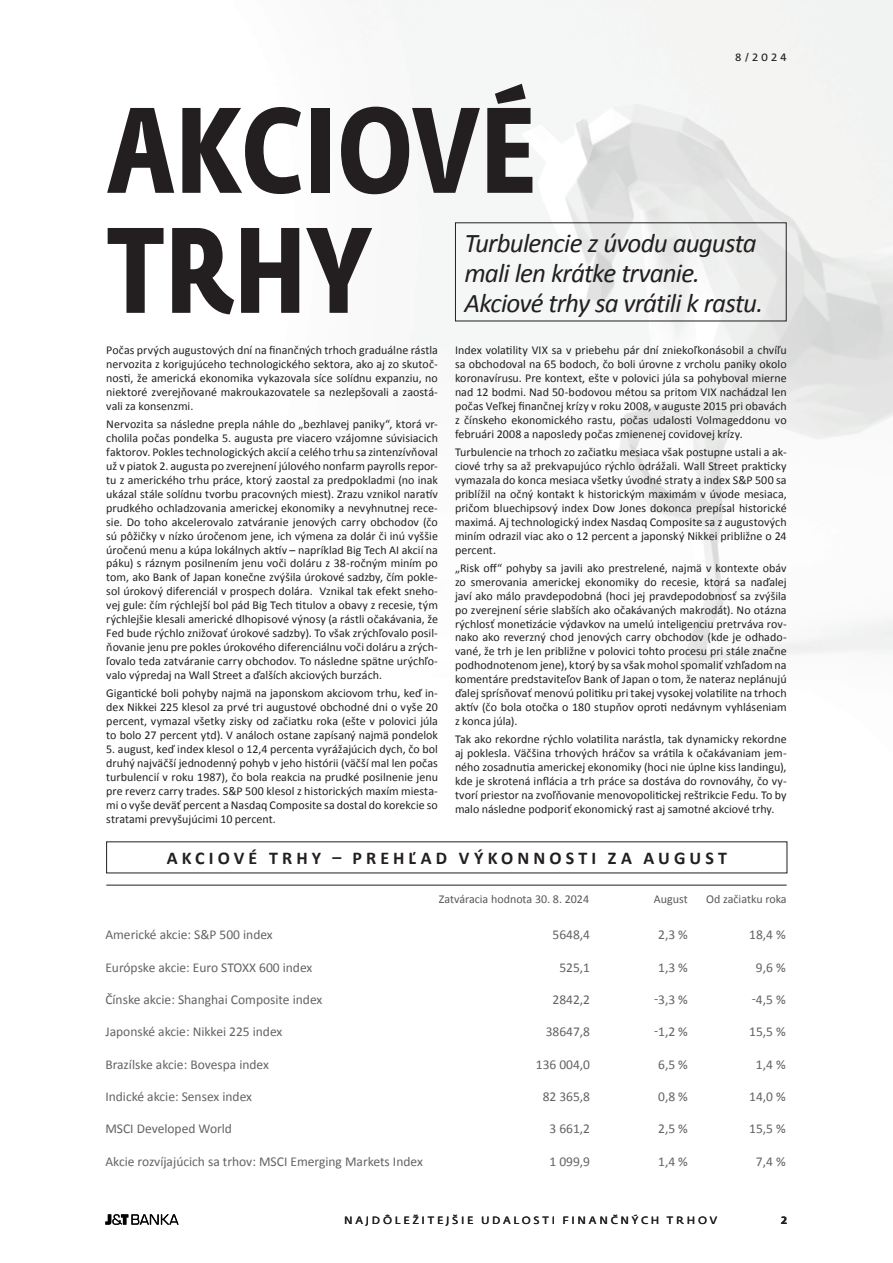
<style>
.page{position:relative;width:893px;height:1263px;background:#fff}
.page>*{position:absolute;margin:0;border:0;box-sizing:border-box;transform-origin:0 0}
.t1{font:700 120px "Fedra Sans Cond Std";letter-spacing:.01em;color:#231f20}
.t2{font:italic 27px/30px "Calibri";letter-spacing:-.03em;color:#231f20}
.t3{font:700 18px "Calibri";letter-spacing:.23em;color:#231f20}
.t4{font:13.5px "Calibri";color:#231f20}
.t5{font:12px/14px "Calibri";color:#231f20;text-align:justify}
.t6{font:12px "Calibri";color:#57585a}
.t7{font:10.5px "Fedra Sans Std";letter-spacing:.255em;color:#231f20;scale:1.04 1}
.t8{font:700 10.5px "Fedra Sans Std";color:#231f20;scale:1.04 1}
</style>
<div class="page">
<img style="left:354px;top:0;width:539px;height:664px">
<hr style="left:106px;top:885px;width:681px;height:1px;background:#231f20">
<svg style="left:105px;top:1214px;width:74px;height:11px"></svg>
<p class="t7" style="left:735px;top:51px;width:51px">8/2024</p>
<p class="t1" style="left:107px;top:77px;width:431px">AKCIOVÉ</p>
<p class="t1" style="left:107px;top:197px;width:266px">TRHY</p>
<p class="t2" style="left:464px;top:227px;width:300px">Turbulencie z úvodu augusta mali len krátke trvanie.<br>Akciové trhy sa vrátili k rastu.</p>
<p class="t5" style="left:106px;top:343px;width:333px">Počas prvých augustových dní na finančných trhoch graduálne rástla nervozita z korigujúceho technologického sektora, ako aj zo skutoč&shy;nosti, že americká ekonomika vykazovala síce solídnu expanziu, no niektoré zverejňované makroukazovatele sa nezlepšovali a zaostá&shy;vali za konsenzmi.</p>
<p class="t5" style="left:106px;top:417px;width:333px">Nervozita sa následne prepla náhle do „bezhlavej paniky“, ktorá vr&shy;cholila počas pondelka 5. augusta pre viacero vzájomne súvisiacich faktorov. Pokles technologických akcií a celého trhu sa zintenzívňoval už v piatok 2. augusta po zverejnení júlového nonfarm payrolls repor&shy;tu z amerického trhu práce, ktorý zaostal za predpokladmi (no inak ukázal stále solídnu tvorbu pracovných miest). Zrazu vznikol naratív prudkého ochladzovania americkej ekonomiky a nevyhnutnej rece&shy;sie. Do toho akcelerovalo zatváranie jenových carry obchodov (čo sú pôžičky v nízko úročenom jene, ich výmena za dolár či inú vyššie úročenú menu a kúpa lokálnych aktív – napríklad Big Tech AI akcií na páku) s ráznym posilnením jenu voči doláru z 38-ročným miním po tom, ako Bank of Japan konečne zvýšila úrokové sadzby, čím pokle&shy;sol úrokový diferenciál v prospech dolára. Vznikal tak efekt sneho&shy;vej gule: čím rýchlejší bol pád Big Tech titulov a obavy z recesie, tým rýchlejšie klesali americké dlhopisové výnosy (a rástli očakávania, že Fed bude rýchlo znižovať úrokové sadzby). To však zrýchľovalo posil&shy;ňovanie jenu pre pokles úrokového diferenciálnu voči doláru a zrých&shy;ľovalo teda zatváranie carry obchodov. To následne spätne urýchľo&shy;valo výpredaj na Wall Street a ďalších akciových burzách.</p>
<p class="t5" style="left:106px;top:686px;width:333px">Gigantické boli pohyby najmä na japonskom akciovom trhu, keď in&shy;dex Nikkei 225 klesol za prvé tri augustové obchodné dni o vyše 20 percent, vymazal všetky zisky od začiatku roka (ešte v polovici júla to bolo 27 percent ytd). V análoch ostane zapísaný najmä pondelok</p>
<p class="t5" style="left:106px;top:742px;width:333px">5. august, keď index klesol o 12,4 percenta vyrážajúcich dych, čo bol druhý najväčší jednodenný pohyb v jeho histórii (väčší mal len počas turbulencií v roku 1987), čo bola reakcia na prudké posilnenie jenu pre reverz carry trades. S&amp;P 500 klesol z historických maxím miesta&shy;mi o vyše deväť percent a Nasdaq Composite sa dostal do korekcie so stratami prevyšujúcimi 10 percent.</p>
<p class="t5" style="left:455px;top:343px;width:333px">Index volatility VIX sa v priebehu pár dní zniekoľkonásobil a chvíľu sa obchodoval na 65 bodoch, čo boli úrovne z vrcholu paniky okolo koronavírusu. Pre kontext, ešte v polovici júla sa pohyboval mierne nad 12 bodmi. Nad 50-bodovou métou sa pritom VIX nachádzal len počas Veľkej finančnej krízy v roku 2008, v auguste 2015 pri obavách z čínskeho ekonomického rastu, počas udalosti Volmageddonu vo februári 2008 a naposledy počas zmienenej covidovej krízy.</p>
<p class="t5" style="left:455px;top:445px;width:333px">Turbulencie na trhoch zo začiatku mesiaca však postupne ustali a ak&shy;ciové trhy sa až prekvapujúco rýchlo odrážali. Wall Street prakticky vymazala do konca mesiaca všetky úvodné straty a index S&amp;P 500 sa priblížil na očný kontakt k historickým maximám v úvode mesiaca, pričom bluechipsový index Dow Jones dokonca prepísal historické maximá. Aj technologický index Nasdaq Composite sa z augustových miním odrazil viac ako o 12 percent a japonský Nikkei približne o 24 percent.</p>
<p class="t5" style="left:455px;top:561px;width:333px">„Risk off“ pohyby sa javili ako prestrelené, najmä v kontexte obáv zo smerovania americkej ekonomiky do recesie, ktorá sa naďalej javí ako málo pravdepodobná (hoci jej pravdepodobnosť sa zvýšila po zverejnení série slabších ako očakávaných makrodát). No otázna rýchlosť monetizácie výdavkov na umelú inteligenciu pretrváva rov&shy;nako ako reverzný chod jenových carry obchodov (kde je odhado&shy;vané, že trh je len približne v polovici tohto procesu pri stále značne podhodnotenom jene), ktorý by sa však mohol spomaliť vzhľadom na komentáre predstaviteľov Bank of Japan o tom, že nateraz neplánujú ďalej sprísňovať menovú politiku pri takej vysokej volatilite na trhoch aktív (čo bola otočka o 180 stupňov oproti nedávnym vyhláseniam z konca júla).</p>
<p class="t5" style="left:455px;top:732px;width:333px">Tak ako rekordne rýchlo volatilita narástla, tak dynamicky rekordne aj poklesla. Väčšina trhových hráčov sa vrátila k očakávaniam jem&shy;ného zosadnutia americkej ekonomiky (hoci nie úplne kiss landingu), kde je skrotená inflácia a trh práce sa dostáva do rovnováhy, čo vy&shy;tvorí priestor na zvoľňovanie menovopolitickej reštrikcie Fedu. To by malo následne podporiť ekonomický rast aj samotné akciové trhy.</p>
<p class="t3" style="left:167px;top:847px;width:562px">AKCIOVÉ TRHY – PREHĽAD VÝKONNOSTI ZA AUGUST</p>
<p class="t6" style="left:439px;top:892px;width:152px">Zatváracia hodnota 30. 8. 2024</p>
<p class="t6" style="left:654px;top:892px;width:35px">August</p>
<p class="t6" style="left:706px;top:892px;width:82px">Od začiatku roka</p>
<p class="t4" style="left:105px;top:926px;width:169px">Americké akcie: S&amp;P 500 index</p>
<p class="t4" style="left:553px;top:926px;width:39px">5648,4</p>
<p class="t4" style="left:658px;top:926px;width:31px">2,3 %</p>
<p class="t4" style="left:749px;top:926px;width:38px">18,4 %</p>
<p class="t4" style="left:105px;top:959px;width:209px">Európske akcie: Euro STOXX 600 index</p>
<p class="t4" style="left:559px;top:959px;width:32px">525,1</p>
<p class="t4" style="left:658px;top:959px;width:31px">1,3 %</p>
<p class="t4" style="left:756px;top:959px;width:31px">9,6 %</p>
<p class="t4" style="left:105px;top:991px;width:219px">Čínske akcie: Shanghai Composite index</p>
<p class="t4" style="left:553px;top:991px;width:39px">2842,2</p>
<p class="t4" style="left:654px;top:991px;width:35px">-3,3 %</p>
<p class="t4" style="left:752px;top:991px;width:35px">-4,5 %</p>
<p class="t4" style="left:105px;top:1023px;width:179px">Japonské akcie: Nikkei 225 index</p>
<p class="t4" style="left:546px;top:1023px;width:46px">38647,8</p>
<p class="t4" style="left:654px;top:1023px;width:35px">-1,2 %</p>
<p class="t4" style="left:749px;top:1023px;width:38px">15,5 %</p>
<p class="t4" style="left:105px;top:1055px;width:165px">Brazílske akcie: Bovespa index</p>
<p class="t4" style="left:536px;top:1055px;width:56px">136 004,0</p>
<p class="t4" style="left:658px;top:1055px;width:31px">6,5 %</p>
<p class="t4" style="left:756px;top:1055px;width:31px">1,4 %</p>
<p class="t4" style="left:105px;top:1088px;width:148px">Indické akcie: Sensex index</p>
<p class="t4" style="left:543px;top:1088px;width:49px">82 365,8</p>
<p class="t4" style="left:658px;top:1088px;width:31px">0,8 %</p>
<p class="t4" style="left:749px;top:1088px;width:38px">14,0 %</p>
<p class="t4" style="left:105px;top:1120px;width:128px">MSCI Developed World</p>
<p class="t4" style="left:549px;top:1120px;width:42px">3 661,2</p>
<p class="t4" style="left:658px;top:1120px;width:31px">2,5 %</p>
<p class="t4" style="left:749px;top:1120px;width:38px">15,5 %</p>
<p class="t4" style="left:105px;top:1152px;width:319px">Akcie rozvíjajúcich sa trhov: MSCI Emerging Markets Index</p>
<p class="t4" style="left:549px;top:1152px;width:42px">1 099,9</p>
<p class="t4" style="left:658px;top:1152px;width:31px">1,4 %</p>
<p class="t4" style="left:756px;top:1152px;width:31px">7,4 %</p>
<p class="t7" style="left:344px;top:1213px;width:360px">NAJDÔLEŽITEJŠIE UDALOSTI FINANČNÝCH TRHOV</p>
<p class="t8" style="left:781px;top:1213px;width:7px">2</p>
</div>
